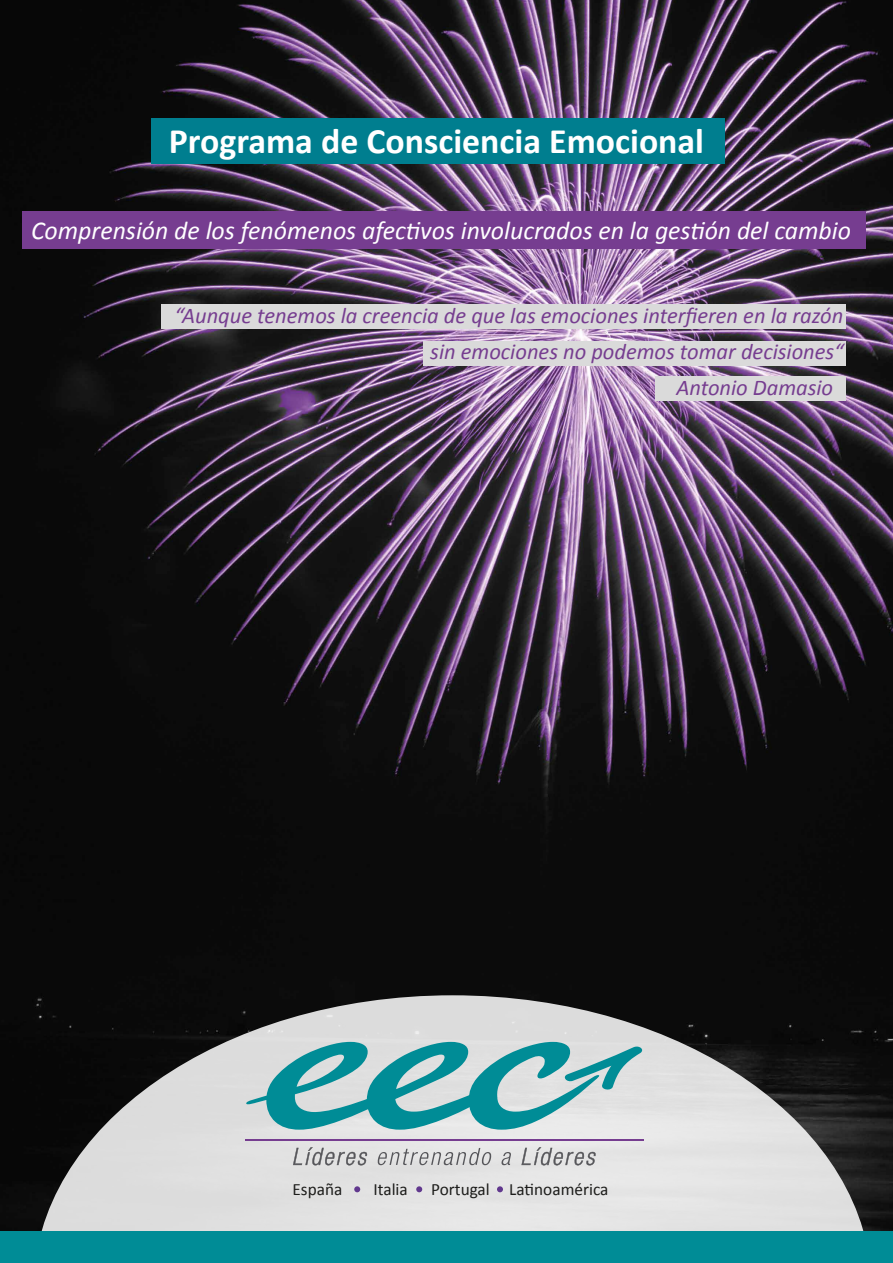
<style>
.page{position:relative;width:893px;height:1263px;background:#fff}
.page>*{position:absolute;margin:0;border:0;box-sizing:border-box;transform-origin:0 0}
.t1{font:700 35.85px "Calibri";color:#fff}
.t2{font:italic 25.8px "Calibri";color:#fff}
.t3{font:italic 22.5px "Calibri";color:#763d90}
.t4{font:17.25px "Calibri";color:#1d1d1b}
</style>
<div class="page">
<img style="left:0;top:0;width:893px;height:1232px">
<svg style="left:34px;top:995px;width:837px;height:237px;background:#999a9a"></svg>
<div style="left:151px;top:118px;width:573px;height:45px;background:#007e8f"></div>
<div style="left:22px;top:212px;width:843px;height:37px;background:#763d90"></div>
<div style="left:0;top:1232px;width:893px;height:31px;background:#008c96"></div>
<svg style="left:354px;top:1186px;width:6px;height:6px"></svg>
<svg style="left:416px;top:1186px;width:6px;height:6px"></svg>
<svg style="left:497px;top:1186px;width:6px;height:6px"></svg>
<div style="left:161px;top:305px;width:684px;height:24px;background:#dadada"></div>
<div style="left:423px;top:341px;width:422px;height:24px;background:#dadada"></div>
<div style="left:655px;top:376px;width:190px;height:25px;background:#dadada"></div>
<svg style="left:246px;top:1042px;width:399px;height:88px;background:#87bec2"></svg>
<svg style="left:293px;top:1147px;width:74px;height:18px"></svg>
<svg style="left:377px;top:1148px;width:115px;height:17px;background:#c6c6c7"></svg>
<svg style="left:501px;top:1152px;width:10px;height:13px"></svg>
<svg style="left:521px;top:1147px;width:75px;height:18px"></svg>
<hr style="left:245px;top:1139px;width:399px;height:1px;background:#763d90">
<h1 class="t1" style="left:169px;top:119px;width:537px">Programa de Consciencia Emocional</h1>
<p class="t2" style="left:31px;top:215px;width:821px">Comprensión de los fenómenos afectivos involucrados en la gestión del cambio</p>
<p class="t3" style="left:175px;top:301px;width:670px">“Aunque tenemos la creencia de que las emociones interfieren en la razón</p>
<p class="t3" style="left:430px;top:337px;width:415px">sin emociones no podemos tomar decisiones“</p>
<p class="t3" style="left:676px;top:373px;width:158px">Antonio Damasio</p>
<p class="t4" style="left:292px;top:1178px;width:51px">España</p>
<p class="t4" style="left:373px;top:1178px;width:36px">Italia</p>
<p class="t4" style="left:431px;top:1178px;width:179px">Portugal Latinoamérica</p>
</div>
